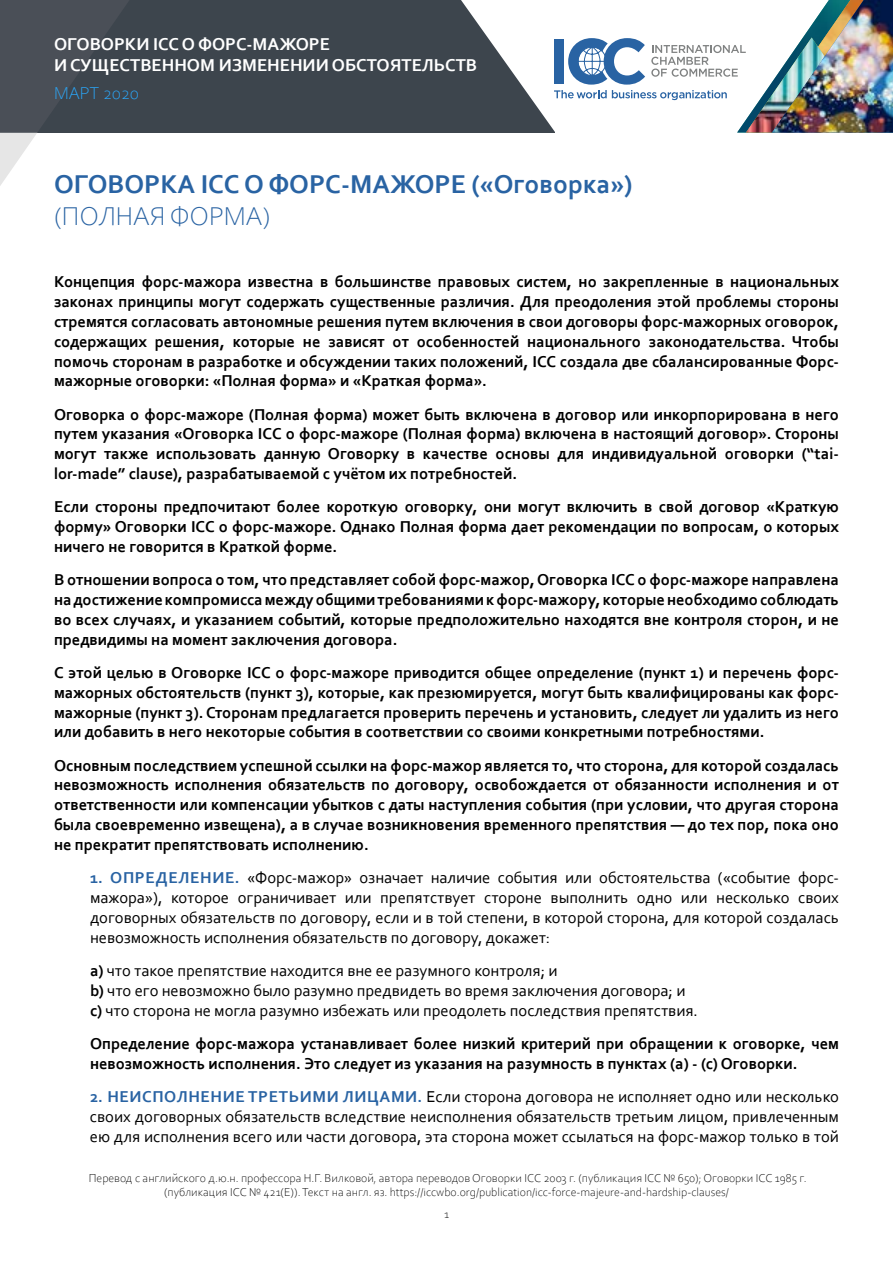
<style>
.page{position:relative;width:893px;height:1263px;background:#fff}
.page>*{position:absolute;margin:0;border:0;box-sizing:border-box;transform-origin:0 0}
.t1{font:700 27px "Corbel";color:#2963a3}
.t2{font:300 27px "Corbel";color:#2963a3}
.t3{font:700 18px/21.6px "Corbel";color:#fff}
.t4{font:300 18px "Corbel";letter-spacing:-.01em;color:#29aaff}
.t5{font:700 16.5px/19.8px "Corbel";color:#000;text-align:justify}
.t6{font:16.5px/19.8px "Corbel";color:#000;text-align:justify}
.t7{font:300 12px/14.4px "Corbel";color:#000;text-align:center}
.s1{font-weight:700;color:#2963a3}
.s2{font-weight:700}
</style>
<div class="page">
<div style="left:0;top:0;width:554px;height:133px;background:#3d454d"></div>
<svg style="left:461px;top:0;width:93px;height:131px"></svg>
<svg style="left:0;top:0;width:129px;height:186px"></svg>
<img style="left:554px;top:0;width:339px;height:133px">
<p class="t3" style="left:54px;top:33px;width:425px">ОГОВОРКИ ICC О ФОРС-МАЖОРЕ<br>И СУЩЕСТВЕННОМ ИЗМЕНЕНИИ ОБСТОЯТЕЛЬСТВ</p>
<p class="t4" style="left:54px;top:82px;width:87px">МАРТ 2020</p>
<h1 class="t1" style="left:54px;top:167px;width:580px">ОГОВОРКА ICC О ФОРС-МАЖОРЕ («Оговорка»)</h1>
<h1 class="t2" style="left:54px;top:198px;width:218px">(ПОЛНАЯ ФОРМА)</h1>
<p class="t5" style="left:54px;top:272px;width:786px">Концепция форс-мажора известна в большинстве правовых систем, но закрепленные в национальных законах принципы могут содержать существенные различия. Для преодоления этой проблемы стороны стремятся согласовать автономные решения путем включения в свои договоры форс-мажорных оговорок, содержащих решения, которые не зависят от особенностей национального законодательства. Чтобы помочь сторонам в разработке и обсуждении таких положений, ICC создала две сбалансированные Форс&shy;мажорные оговорки: «Полная форма» и «Краткая форма».</p>
<p class="t5" style="left:54px;top:404px;width:786px">Оговорка о форс-мажоре (Полная форма) может быть включена в договор или инкорпорирована в него путем указания «Оговорка ICC о форс-мажоре (Полная форма) включена в настоящий договор». Стороны могут также использовать данную Оговорку в качестве основы для индивидуальной оговорки (“tai&shy;lor-made” clause), разрабатываемой с учётом их потребностей.</p>
<p class="t5" style="left:54px;top:497px;width:786px">Если стороны предпочитают более короткую оговорку, они могут включить в свой договор «Краткую форму» Оговорки ICC о форс-мажоре. Однако Полная форма дает рекомендации по вопросам, о которых ничего не говорится в Краткой форме.</p>
<p class="t5" style="left:54px;top:569px;width:786px">В отношении вопроса о том, что представляет собой форс-мажор, Оговорка ICC о форс-мажоре направлена на достижение компромисса между общими требованиями к форс-мажору, которые необходимо соблюдать во всех случаях, и указанием событий, которые предположительно находятся вне контроля сторон, и не предвидимы на момент заключения договора.</p>
<p class="t5" style="left:54px;top:662px;width:786px">С этой целью в Оговорке ICC о форс-мажоре приводится общее определение (пункт 1) и перечень форс&shy;мажорных обстоятельств (пункт 3), которые, как презюмируется, могут быть квалифицированы как форс&shy;мажорные (пункт 3). Сторонам предлагается проверить перечень и установить, следует ли удалить из него или добавить в него некоторые события в соответствии со своими конкретными потребностями.</p>
<p class="t5" style="left:54px;top:755px;width:786px">Основным последствием успешной ссылки на форс-мажор является то, что сторона, для которой создалась невозможность исполнения обязательств по договору, освобождается от обязанности исполнения и от ответственности или компенсации убытков с даты наступления события (при условии, что другая сторона была своевременно извещена), а в случае возникновения временного препятствия — до тех пор, пока оно не прекратит препятствовать исполнению.</p>
<p class="t6" style="left:90px;top:867px;width:750px"><span class="s1">1. ОПРЕДЕЛЕНИЕ.</span> «Форс-мажор» означает наличие события или обстоятельства («событие форс&shy;мажора»), которое ограничивает или препятствует стороне выполнить одно или несколько своих договорных обязательств по договору, если и в той степени, в которой сторона, для которой создалась невозможность исполнения обязательств по договору, докажет:</p>
<p class="t6" style="left:90px;top:960px;width:609px;text-align:left"><span class="s2">a)</span> что такое препятствие находится вне ее разумного контроля; и<br><span class="s2">b)</span> что его невозможно было разумно предвидеть во время заключения договора; и <span class="s2">c)</span> что сторона не могла разумно избежать или преодолеть последствия препятствия.</p>
<p class="t5" style="left:90px;top:1033px;width:750px">Определение форс-мажора устанавливает более низкий критерий при обращении к оговорке, чем невозможность исполнения. Это следует из указания на разумность в пунктах (a) - (c) Оговорки.</p>
<p class="t6" style="left:90px;top:1086px;width:750px"><span class="s1">2. НЕИСПОЛНЕНИЕ ТРЕТЬИМИ ЛИЦАМИ.</span> Если сторона договора не исполняет одно или несколько своих договорных обязательств вследствие неисполнения обязательств третьим лицом, привлеченным ею для исполнения всего или части договора, эта сторона может ссылаться на форс-мажор только в той</p>
<p class="t7" style="left:89px;top:1170px;width:719px">Перевод с английского д.ю.н. профессора Н.Г. Вилковой, автора переводов Оговорки ICC 2003 г. (публикация ICC № 650); Оговорки ICC 1985 г. (публикация ICC № 421(Е)). Текст на англ. яз. https://iccwbo.org/publication/icc-force-majeure-and-hardship-clauses/</p>
<p class="t7" style="left:444px;top:1206px;width:6px">1</p>
</div>
